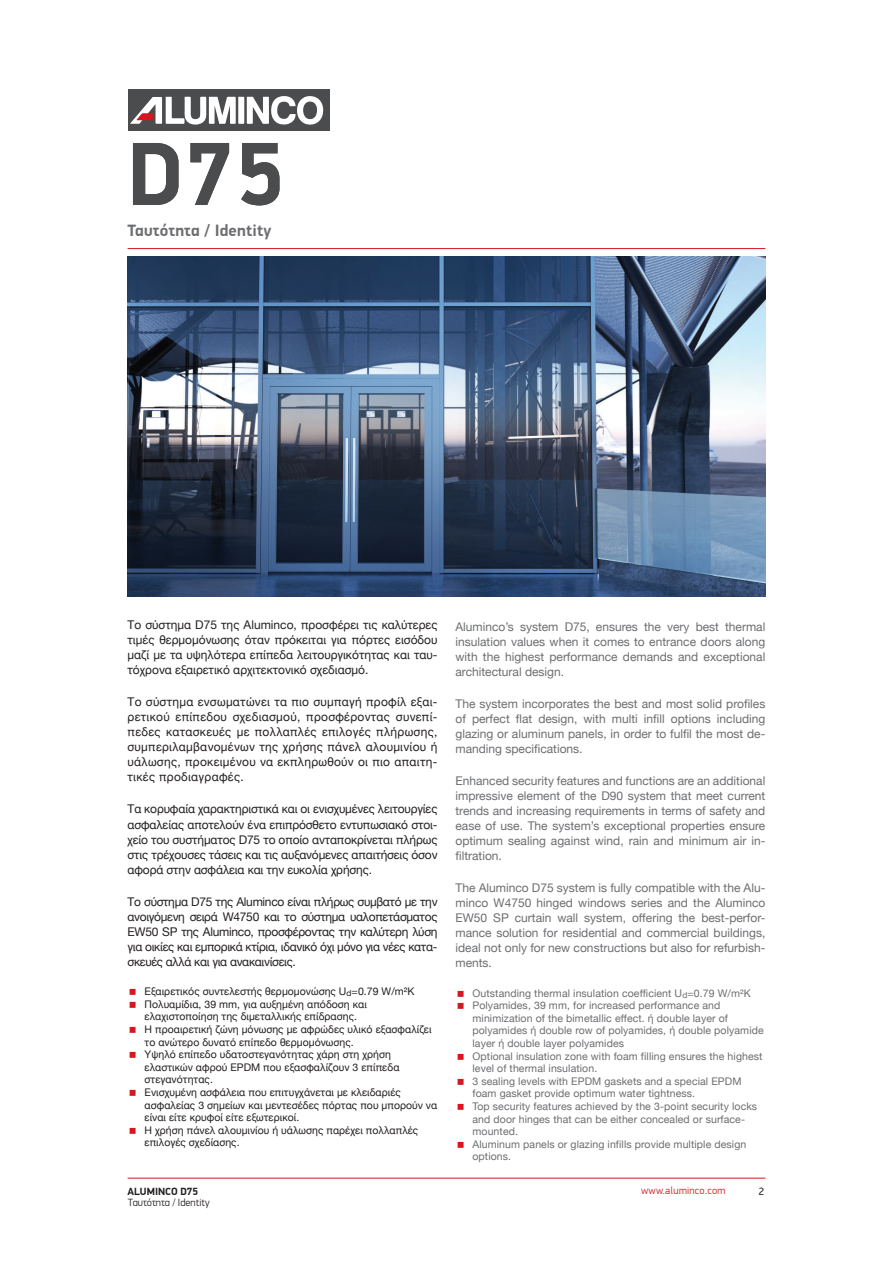
<style>
.page{position:relative;width:893px;height:1263px;background:#fff}
.page>*{position:absolute;margin:0;border:0;box-sizing:border-box;transform-origin:0 0}
.MEGALOS_TITLOS{font:700 90px "PF Din Display Pro";color:#4b4c4d}
.Title_rule{font:700 16.5px "PF Din Display Pro";letter-spacing:.01em;color:#6c6d70}
.text{font:12px/15px "Helvetica Neue";letter-spacing:-.005em;color:#231f20;text-align:justify}
.text-2{font:12px/15px "Helvetica Neue";color:#6c6d70;text-align:justify}
.t1{font:10.5px/12.6px "Helvetica Neue";letter-spacing:.01em;color:#6c6d70}
.t2{font:10.5px/12.6px "Helvetica Neue";letter-spacing:.005em;color:#231f20}
.t3{font:300 10.5px "PF Din Display Pro";color:#231f20}
.t4{font:300 10.5px "PF Din Display Pro";letter-spacing:.025em;color:#d7171f}
.t5{font:700 10.5px "PF Din Display Pro";color:#231f20}
.t6{font:10.5px "PF Din Display Pro";color:#231f20}
</style>
<div class="page">
<hr style="left:128px;top:1178px;width:637px;height:1px;background:#d7171f">
<div style="left:128px;top:89px;width:202px;height:42px;background:#4b4c4d"></div>
<svg style="left:130px;top:96px;width:193px;height:29px"></svg>
<img style="left:128px;top:256px;width:637px;height:340px">
<hr style="left:128px;top:248px;width:637px;height:1px;background:#d7171f">
<p class="MEGALOS_TITLOS" style="left:128px;top:120px;width:158px">D75</p>
<p class="Title_rule" style="left:128px;top:220px;width:145px">Ταυτότητα / Identity</p>
<p class="text" style="left:128px;top:618px;width:311px">Το σύστημα D75 της Aluminco, προσφέρει τις καλύτερες τιμές θερμομόνωσης όταν πρόκειται για πόρτες εισόδου μαζί με τα υψηλότερα επίπεδα λειτουργικότητας και ταυ&shy;τόχρονα εξαιρετικό αρχιτεκτονικό σχεδιασμό.</p>
<p class="text" style="left:128px;top:695px;width:311px">Το σύστημα ενσωματώνει τα πιο συμπαγή προφίλ εξαι&shy;ρετικού επίπεδου σχεδιασμού, προσφέροντας συνεπί&shy;πεδες κατασκευές με πολλαπλές επιλογές πλήρωσης, συμπεριλαμβανομένων της χρήσης πάνελ αλουμινίου ή υάλωσης, προκειμένου να εκπληρωθούν οι πιο απαιτη&shy;τικές προδιαγραφές.</p>
<p class="text" style="left:128px;top:802px;width:311px">Τα κορυφαία χαρακτηριστικά και οι ενισχυμένες λειτουργίες ασφαλείας αποτελούν ένα επιπρόσθετο εντυπωσιακό στοι&shy;χείο του συστήματος D75 το οποίο ανταποκρίνεται πλήρως στις τρέχουσες τάσεις και τις αυξανόμενες απαιτήσεις όσον αφορά στην ασφάλεια και την ευκολία χρήσης.</p>
<p class="text" style="left:128px;top:894px;width:311px">Το σύστημα D75 της Aluminco είναι πλήρως συμβατό με την ανοιγόμενη σειρά W4750 και το σύστημα υαλοπετάσματος EW50 SP της Aluminco, προσφέροντας την καλύτερη λύση για οικίες και εμπορικά κτίρια, ιδανικό όχι μόνο για νέες κατα&shy;σκευές αλλά και για ανακαινίσεις.</p>
<p class="t2" style="left:145px;top:986px;width:271px">Εξαιρετικός συντελεστής θερμομονώσης U<sub>d</sub>=0.79 W/m²K</p>
<p class="t2" style="left:145px;top:998px;width:224px">Πολυαμίδια, 39 mm, για αυξημένη απόδοση και ελαχιστοποίηση της διμεταλλικής επίδρασης.</p>
<p class="t2" style="left:145px;top:1023px;width:289px">Η προαιρετική ζώνη μόνωσης με αφρώδες υλικό εξασφαλίζει το ανώτερο δυνατό επίπεδο θερμομόνωσης.</p>
<p class="t2" style="left:145px;top:1049px;width:256px">Υψηλό επίπεδο υδατοστεγανότητας χάρη στη χρήση ελαστικών αφρού EPDM που εξασφαλίζουν 3 επίπεδα στεγανότητας.</p>
<p class="t2" style="left:145px;top:1086px;width:294px">Ενισχυμένη ασφάλεια που επιτυγχάνεται με κλειδαριές ασφαλείας 3 σημείων και μεντεσέδες πόρτας που μπορούν να είναι είτε κρυφοί είτε εξωτερικοί.</p>
<p class="t2" style="left:145px;top:1124px;width:275px">Η χρήση πάνελ αλουμινίου ή υάλωσης παρέχει πολλαπλές επιλογές σχεδίασης.</p>
<p class="text-2" style="left:455px;top:620px;width:311px">Aluminco’s system D75, ensures the very best thermal insulation values when it comes to entrance doors along with the highest performance demands and exceptional architectural design.</p>
<p class="text-2" style="left:455px;top:697px;width:311px">The system incorporates the best and most solid profiles of perfect flat design, with multi infill options including glazing or aluminum panels, in order to fulfil the most de&shy;manding specifications.</p>
<p class="text-2" style="left:455px;top:774px;width:311px">Enhanced security features and functions are an additional impressive element of the D90 system that meet current trends and increasing requirements in terms of safety and ease of use. The system’s exceptional properties ensure optimum sealing against wind, rain and minimum air in&shy;filtration.</p>
<p class="text-2" style="left:455px;top:881px;width:311px">The Aluminco D75 system is fully compatible with the Alu&shy;minco W4750 hinged windows series and the Aluminco EW50 SP curtain wall system, offering the best-perfor&shy;mance solution for residential and commercial buildings, ideal not only for new constructions but also for refurbish&shy;ments.</p>
<p class="t1" style="left:472px;top:987px;width:280px">Outstanding thermal insulation coefficient U<sub>d</sub>=0.79 W/m²K</p>
<p class="t1" style="left:472px;top:1000px;width:293px">Polyamides, 39 mm, for increased performance and minimization of the bimetallic effect. ή double layer of polyamides ή double row of polyamides, ή double polyamide layer ή double layer polyamides</p>
<p class="t1" style="left:472px;top:1050px;width:291px">Optional insulation zone with foam filling ensures the highest level of thermal insulation.</p>
<p class="t1" style="left:472px;top:1075px;width:270px">3 sealing levels with EPDM gaskets and a special EPDM foam gasket provide optimum water tightness.</p>
<p class="t1" style="left:472px;top:1100px;width:286px">Top security features achieved by the 3-point security locks and door hinges that can be either concealed or surface&shy;mounted.</p>
<p class="t1" style="left:472px;top:1138px;width:275px">Aluminum panels or glazing infills provide multiple design options.</p>
<p class="t5" style="left:128px;top:1185px;width:72px">ALUMINCO D75</p>
<p class="t4" style="left:641px;top:1185px;width:86px">www.aluminco.com</p>
<p class="t6" style="left:759px;top:1185px;width:7px">2</p>
<p class="t3" style="left:128px;top:1196px;width:83px">Ταυτότητα / Identity</p>
</div>
